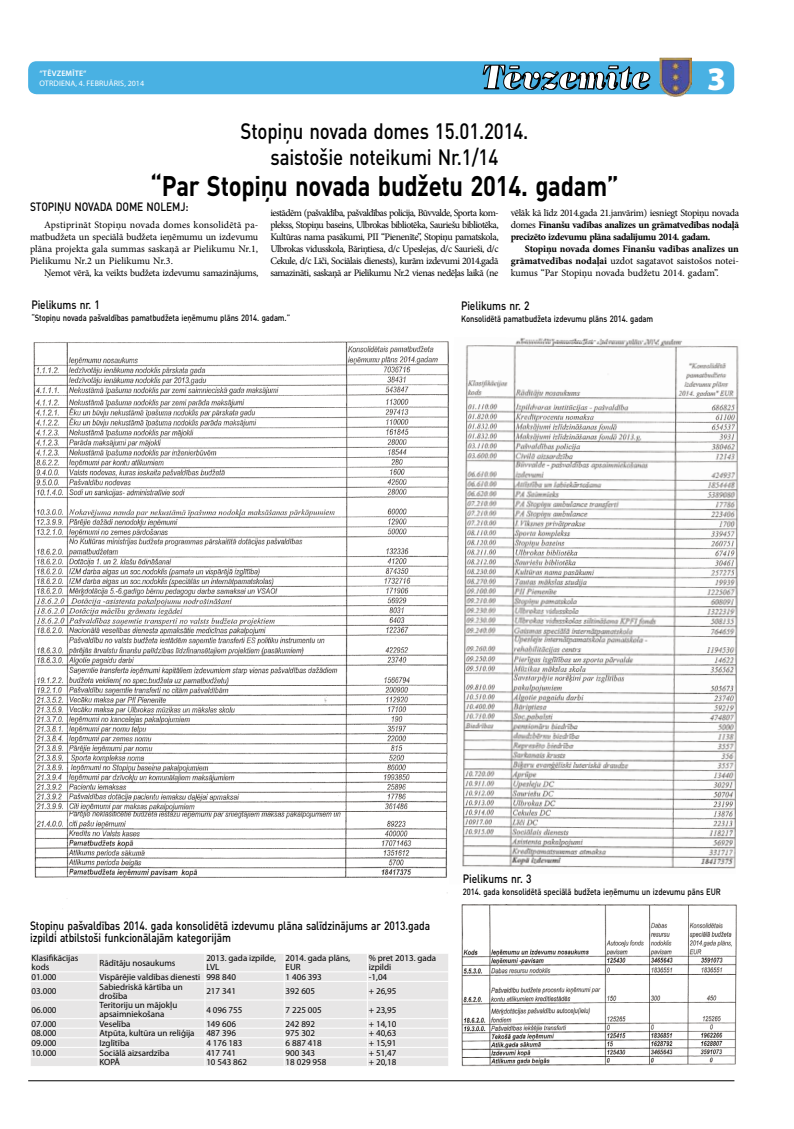
<style>
.page{position:relative;width:794px;height:1129px;background:#fff}
.page>*{position:absolute;margin:0;border:0;box-sizing:border-box;transform-origin:0 0}
.t1{font:900 33px "Myriad Pro";color:#fff}
.t2{font:700 28px "DIN Pro";letter-spacing:-.01em;color:#000;scale:.85 1}
.t3{font:500 22px/26px "DIN Pro";letter-spacing:-.01em;color:#000;text-align:center;scale:.85 1}
.t4{font:500 12px/12px "DIN Pro";letter-spacing:-.01em;color:#000;scale:.85 1}
.t5{font:10px/12px "Minion Pro";letter-spacing:-.02em;color:#000;text-align:justify}
.t6{font:700 10px/12px "Minion Pro";letter-spacing:-.04em;color:#000;text-align:justify}
.t7{font:9px/9px "Myriad Pro";color:#000}
.t8{font:500 9px "DIN Pro";letter-spacing:-.01em;color:#000;scale:.85 1}
.t9{font:8px "Myriad Pro";letter-spacing:.02em;color:#fff}
.t10{font:600 8px "Myriad Pro";letter-spacing:.02em;color:#fff}
.s1{font-weight:400}
.s2{font-weight:700}
</style>
<div class="page">
<div style="left:28px;top:61px;width:706px;height:33px;background:#49b1e3;border-radius:9px"></div>
<svg style="left:482px;top:65px;width:168px;height:26px"></svg>
<img style="left:659px;top:58px;width:33px;height:38px">
<hr style="left:28px;top:1080px;width:706px;height:1px;background:#000">
<img style="left:33px;top:341px;width:416px;height:558px">
<img style="left:461px;top:904px;width:276px;height:163px">
<div style="left:31px;top:954px;width:417px;height:112px;background:#e7e6e6"></div>
<hr style="left:30px;top:971px;width:68px;height:1px;background:#fff">
<hr style="left:98px;top:971px;width:107px;height:1px;background:#fff">
<hr style="left:205px;top:971px;width:79px;height:1px;background:#fff">
<hr style="left:284px;top:971px;width:83px;height:1px;background:#fff">
<hr style="left:367px;top:971px;width:82px;height:1px;background:#fff">
<hr style="left:30px;top:981px;width:68px;height:1px;background:#fff">
<hr style="left:98px;top:981px;width:107px;height:1px;background:#fff">
<hr style="left:205px;top:981px;width:79px;height:1px;background:#fff">
<hr style="left:284px;top:981px;width:83px;height:1px;background:#fff">
<hr style="left:367px;top:981px;width:82px;height:1px;background:#fff">
<hr style="left:30px;top:999px;width:68px;height:1px;background:#fff">
<hr style="left:98px;top:999px;width:107px;height:1px;background:#fff">
<hr style="left:205px;top:999px;width:79px;height:1px;background:#fff">
<hr style="left:284px;top:999px;width:83px;height:1px;background:#fff">
<hr style="left:367px;top:999px;width:82px;height:1px;background:#fff">
<hr style="left:30px;top:1018px;width:68px;height:1px;background:#fff">
<hr style="left:98px;top:1018px;width:107px;height:1px;background:#fff">
<hr style="left:205px;top:1018px;width:79px;height:1px;background:#fff">
<hr style="left:284px;top:1018px;width:83px;height:1px;background:#fff">
<hr style="left:367px;top:1018px;width:82px;height:1px;background:#fff">
<hr style="left:30px;top:1027px;width:68px;height:1px;background:#fff">
<hr style="left:98px;top:1027px;width:107px;height:1px;background:#fff">
<hr style="left:205px;top:1027px;width:79px;height:1px;background:#fff">
<hr style="left:284px;top:1027px;width:83px;height:1px;background:#fff">
<hr style="left:367px;top:1027px;width:82px;height:1px;background:#fff">
<hr style="left:30px;top:1037px;width:68px;height:1px;background:#fff">
<hr style="left:98px;top:1037px;width:107px;height:1px;background:#fff">
<hr style="left:205px;top:1037px;width:79px;height:1px;background:#fff">
<hr style="left:284px;top:1037px;width:83px;height:1px;background:#fff">
<hr style="left:367px;top:1037px;width:82px;height:1px;background:#fff">
<hr style="left:30px;top:1046px;width:68px;height:1px;background:#fff">
<hr style="left:98px;top:1046px;width:107px;height:1px;background:#fff">
<hr style="left:205px;top:1046px;width:79px;height:1px;background:#fff">
<hr style="left:284px;top:1046px;width:83px;height:1px;background:#fff">
<hr style="left:367px;top:1046px;width:82px;height:1px;background:#fff">
<hr style="left:30px;top:1056px;width:68px;height:1px;background:#fff">
<hr style="left:98px;top:1056px;width:107px;height:1px;background:#fff">
<svg style="left:98px;top:954px;width:1px;height:112px"></svg>
<hr style="left:205px;top:1056px;width:79px;height:1px;background:#fff">
<svg style="left:205px;top:954px;width:1px;height:112px"></svg>
<hr style="left:284px;top:1056px;width:83px;height:1px;background:#fff">
<svg style="left:284px;top:954px;width:1px;height:112px"></svg>
<hr style="left:367px;top:1056px;width:82px;height:1px;background:#fff">
<svg style="left:367px;top:954px;width:1px;height:112px"></svg>
<img style="left:462px;top:338px;width:277px;height:531px">
<p class="t10" style="left:39px;top:68px;width:49px">“tĒVZEMĪTE“</p>
<p class="t9" style="left:39px;top:78px;width:106px">OtrDIENA, 4. februāris, 2014</p>
<h1 class="t1" style="left:707px;top:60px;width:20px">3</h1>
<h3 class="t3" style="left:241px;top:117px;width:340px">Stopiņu novada domes 15.01.2014. saistošie noteikumi Nr.1/14</h3>
<h2 class="t2" style="left:151px;top:167px;width:552px">“Par Stopiņu novada budžetu 2014. gadam”</h2>
<p class="t4" style="left:30px;top:200px;width:188px">STOPIŅU NOVADA DOME NOLEMJ:</p>
<p class="t5" style="left:30px;top:219px;width:230px;text-indent:14px">Apstiprināt Stopiņu novada domes konsolidētā pa&shy;matbudžeta un speciālā budžeta ieņēmumu un izdevumu plāna projekta gala summas saskaņā ar Pielikumu Nr.1, Pielikumu Nr.2 un Pielikumu Nr.3.</p>
<p class="t5" style="left:44px;top:267px;width:216px">Ņemot vērā, ka veikts budžeta izdevumu samazinājums,</p>
<p class="t5" style="left:270px;top:207px;width:230px">iestādēm (pašvaldība, pašvaldības policija, Būvvalde, Sporta kom&shy;plekss, Stopiņu baseins, Ulbrokas bibliotēka, Sauriešu bibliotēka, Kultūras nama pasākumi, PII “Pienenīte”, Stopiņu pamatskola, Ulbrokas vidusskola, Bāriņtiesa, d/c Upeslejas, d/c Saurieši, d/c Cekule, d/c Līči, Sociālais dienests), kurām izdevumi 2014.gadā samazināti, saskaņā ar Pielikumu Nr.2 vienas nedēļas laikā (ne</p>
<p class="t6" style="left:511px;top:207px;width:230px"><span class="s1">vēlāk kā līdz 2014.gada 21.janvārim) iesniegt Stopiņu novada domes</span> Finanšu vadības analīzes un grāmatvedības nodaļā precizēto izdevumu plāna sadalījumu 2014. gadam.</p>
<p class="t5" style="left:511px;top:243px;width:230px;text-indent:14px"><span class="s2">Stopiņu novada domes Finanšu vadības analīzes un grāmatvedības nodaļai</span> uzdot sagatavot saistošos notei&shy;kumus “Par Stopiņu novada budžetu 2014. gadam”.</p>
<p class="t4" style="left:31px;top:297px;width:82px">Pielikums nr. 1</p>
<p class="t8" style="left:31px;top:311px;width:306px">“Stopiņu novada pašvaldības pamatbudžeta ieņēmumu plāns 2014. gadam.”</p>
<p class="t4" style="left:461px;top:299px;width:82px">Pielikums nr. 2</p>
<p class="t8" style="left:461px;top:312px;width:227px">Konsolidētā pamatbudžeta izdevumu plāns 2014. gadam</p>
<p class="t4" style="left:30px;top:918px;width:472px">Stopiņu pašvaldības 2014. gada konsolidētā izdevumu plāna salīdzinājums ar 2013.gada izpildi atbilstoši funkcionālajām kategorijām</p>
<p class="t7" style="left:32px;top:953px;width:48px">Klasifikācijas kods</p>
<p class="t7" style="left:100px;top:958px;width:77px">Rādītāju nosaukums</p>
<p class="t7" style="left:206px;top:953px;width:71px">2013. gada izpilde,<br>LVL</p>
<p class="t7" style="left:286px;top:953px;width:66px">2014. gada plāns,<br>EUR</p>
<p class="t7" style="left:369px;top:953px;width:69px">% pret 2013. gada izpildi</p>
<p class="t7" style="left:32px;top:972px;width:26px">01.000</p>
<p class="t7" style="left:100px;top:972px;width:138px">Vispārējie valdības dienesti 998 840</p>
<p class="t7" style="left:286px;top:972px;width:38px">1 406 393</p>
<p class="t7" style="left:369px;top:972px;width:20px">-1,04</p>
<p class="t7" style="left:32px;top:986px;width:26px">03.000</p>
<p class="t7" style="left:100px;top:981px;width:85px">Sabiedriskā kārtība un drošība</p>
<p class="t7" style="left:206px;top:986px;width:31px">217 341</p>
<p class="t7" style="left:286px;top:986px;width:31px">392 605</p>
<p class="t7" style="left:369px;top:986px;width:29px">+ 26,95</p>
<p class="t7" style="left:32px;top:1004px;width:26px">06.000</p>
<p class="t7" style="left:100px;top:1000px;width:79px">Teritoriju un mājokļu apsaimniekošana</p>
<p class="t7" style="left:206px;top:1004px;width:38px">4 096 755</p>
<p class="t7" style="left:286px;top:1004px;width:38px">7 225 005</p>
<p class="t7" style="left:369px;top:1004px;width:29px">+ 23,95</p>
<p class="t7" style="left:32px;top:1018px;width:26px">07.000</p>
<p class="t7" style="left:100px;top:1018px;width:32px">Veselība</p>
<p class="t7" style="left:206px;top:1018px;width:31px">149 606</p>
<p class="t7" style="left:286px;top:1018px;width:31px">242 892</p>
<p class="t7" style="left:369px;top:1018px;width:29px">+ 14,10</p>
<p class="t7" style="left:32px;top:1028px;width:26px">08.000</p>
<p class="t7" style="left:100px;top:1028px;width:97px">Atpūta, kultūra un reliģija</p>
<p class="t7" style="left:206px;top:1028px;width:31px">487 396</p>
<p class="t7" style="left:286px;top:1028px;width:31px">975 302</p>
<p class="t7" style="left:369px;top:1028px;width:29px">+ 40,63</p>
<p class="t7" style="left:32px;top:1038px;width:26px">09.000</p>
<p class="t7" style="left:100px;top:1038px;width:31px">Izglītība</p>
<p class="t7" style="left:206px;top:1038px;width:38px">4 176 183</p>
<p class="t7" style="left:286px;top:1038px;width:38px">6 887 418</p>
<p class="t7" style="left:369px;top:1038px;width:29px">+ 15,91</p>
<p class="t7" style="left:32px;top:1047px;width:26px">10.000</p>
<p class="t7" style="left:100px;top:1047px;width:71px">Sociālā aizsardzība</p>
<p class="t7" style="left:206px;top:1047px;width:31px">417 741</p>
<p class="t7" style="left:286px;top:1047px;width:31px">900 343</p>
<p class="t7" style="left:369px;top:1047px;width:29px">+ 51,47</p>
<p class="t7" style="left:100px;top:1057px;width:22px">KOPĀ</p>
<p class="t7" style="left:206px;top:1057px;width:42px">10 543 862</p>
<p class="t7" style="left:286px;top:1057px;width:42px">18 029 958</p>
<p class="t7" style="left:369px;top:1057px;width:29px">+ 20,18</p>
<p class="t4" style="left:463px;top:872px;width:82px">Pielikums nr. 3</p>
<p class="t8" style="left:463px;top:885px;width:305px">2014. gada konsolidētā speciālā budžeta ieņēmumu un izdevumu pāns EUR</p>
</div>
